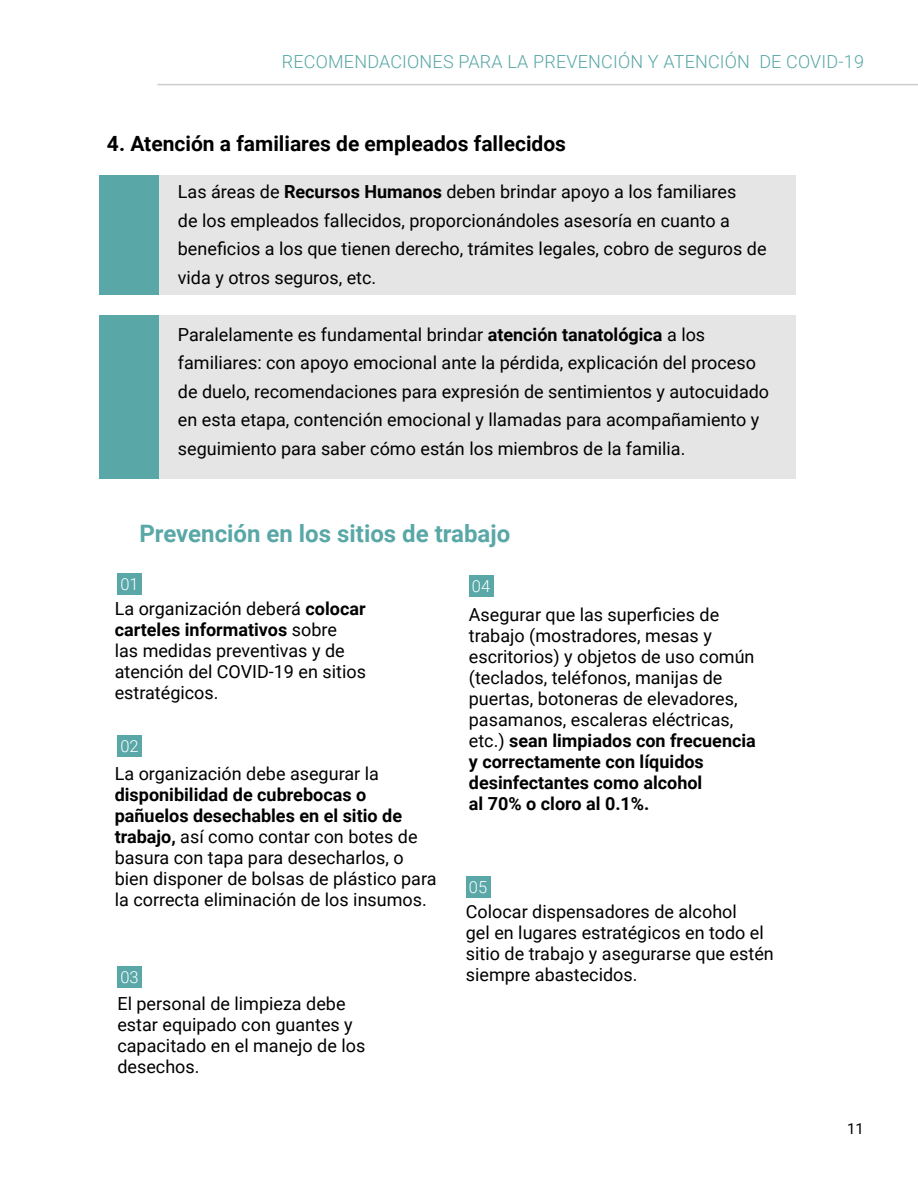
<style>
.page{position:relative;width:918px;height:1188px;background:#fff}
.page>*{position:absolute;margin:0;border:0;box-sizing:border-box;transform-origin:0 0}
.t1{font:700 24px "Roboto";color:#59a7a7}
.t2{font:700 21px "Roboto";color:#000}
.t3{font:18px/21px "Roboto";color:#000}
.t4{font:300 18px "Roboto";letter-spacing:.01em;color:#59a7a7}
.t5{font:300 16.5px "Roboto";color:#fff}
.t6{font:15px "Roboto";color:#000}
.s1{font-weight:700}
</style>
<div class="page">
<hr style="left:158px;top:84px;width:760px;height:1px;background:#ccccce">
<div style="left:159px;top:175px;width:636px;height:120px;background:#e5e5e6"></div>
<div style="left:159px;top:315px;width:636px;height:164px;background:#e5e5e6"></div>
<div style="left:99px;top:175px;width:60px;height:120px;background:#59a7a7"></div>
<div style="left:99px;top:315px;width:60px;height:164px;background:#59a7a7"></div>
<div style="left:117px;top:573px;width:25px;height:22px;background:#59a7a7"></div>
<div style="left:117px;top:735px;width:25px;height:21px;background:#59a7a7"></div>
<div style="left:117px;top:966px;width:25px;height:22px;background:#59a7a7"></div>
<div style="left:469px;top:575px;width:24px;height:22px;background:#59a7a7"></div>
<div style="left:466px;top:876px;width:24px;height:22px;background:#59a7a7"></div>
<p class="t4" style="left:282px;top:48px;width:584px">RECOMENDACIONES PARA LA PREVENCIÓN Y ATENCIÓN DE COVID-19</p>
<p class="t2" style="left:107px;top:129px;width:461px">4. Atención a familiares de empleados fallecidos</p>
<p class="t3" style="left:178px;top:177px;width:590px;line-height:28.5px">Las áreas de <span class="s1">Recursos Humanos</span> deben brindar apoyo a los familiares<br>de los empleados fallecidos, proporcionándoles asesoría en cuanto a beneficios a los que tienen derecho, trámites legales, cobro de seguros de vida y otros seguros, etc.</p>
<p class="t3" style="left:178px;top:320px;width:593px;line-height:28.5px">Paralelamente es fundamental brindar <span class="s1">atención tanatológica</span> a los familiares: con apoyo emocional ante la pérdida, explicación del proceso de duelo, recomendaciones para expresión de sentimientos y autocuidado en esta etapa, contención emocional y llamadas para acompañamiento y seguimiento para saber cómo están los miembros de la familia.</p>
<h1 class="t1" style="left:140px;top:517px;width:372px">Prevención en los sitios de trabajo</h1>
<p class="t5" style="left:120px;top:573px;width:20px">01</p>
<p class="t3" style="left:115px;top:597px;width:253px">La organización deberá <span class="s1">colocar carteles informativos</span> sobre<br>las medidas preventivas y de atención del COVID-19 en sitios estratégicos.</p>
<p class="t5" style="left:120px;top:734px;width:20px">02</p>
<p class="t3" style="left:115px;top:763px;width:266px">La organización debe asegurar la</p>
<p class="t3" style="left:115px;top:784px;width:323px"><span class="s1">disponibilidad de cubrebocas o pañuelos desechables en el sitio de trabajo,</span> así como contar con botes de basura con tapa para desecharlos, o bien disponer de bolsas de plástico para la correcta eliminación de los insumos.</p>
<p class="t5" style="left:120px;top:966px;width:20px">03</p>
<p class="t3" style="left:117px;top:993px;width:249px">El personal de limpieza debe estar equipado con guantes y capacitado en el manejo de los desechos.</p>
<p class="t5" style="left:472px;top:575px;width:20px">04</p>
<p class="t3" style="left:469px;top:603px;width:289px">Asegurar que las superficies de trabajo (mostradores, mesas y escritorios) y objetos de uso común (teclados, teléfonos, manijas de puertas, botoneras de elevadores, pasamanos, escaleras eléctricas, etc.) <span class="s1">sean limpiados con frecuencia y correctamente con líquidos desinfectantes como alcohol<br>al 70% o cloro al 0.1%.</span></p>
<p class="t5" style="left:469px;top:876px;width:20px">05</p>
<p class="t3" style="left:466px;top:901px;width:309px">Colocar dispensadores de alcohol<br>gel en lugares estratégicos en todo el sitio de trabajo y asegurarse que estén siempre abastecidos.</p>
<p class="t6" style="left:847px;top:1119px;width:18px">11</p>
</div>
